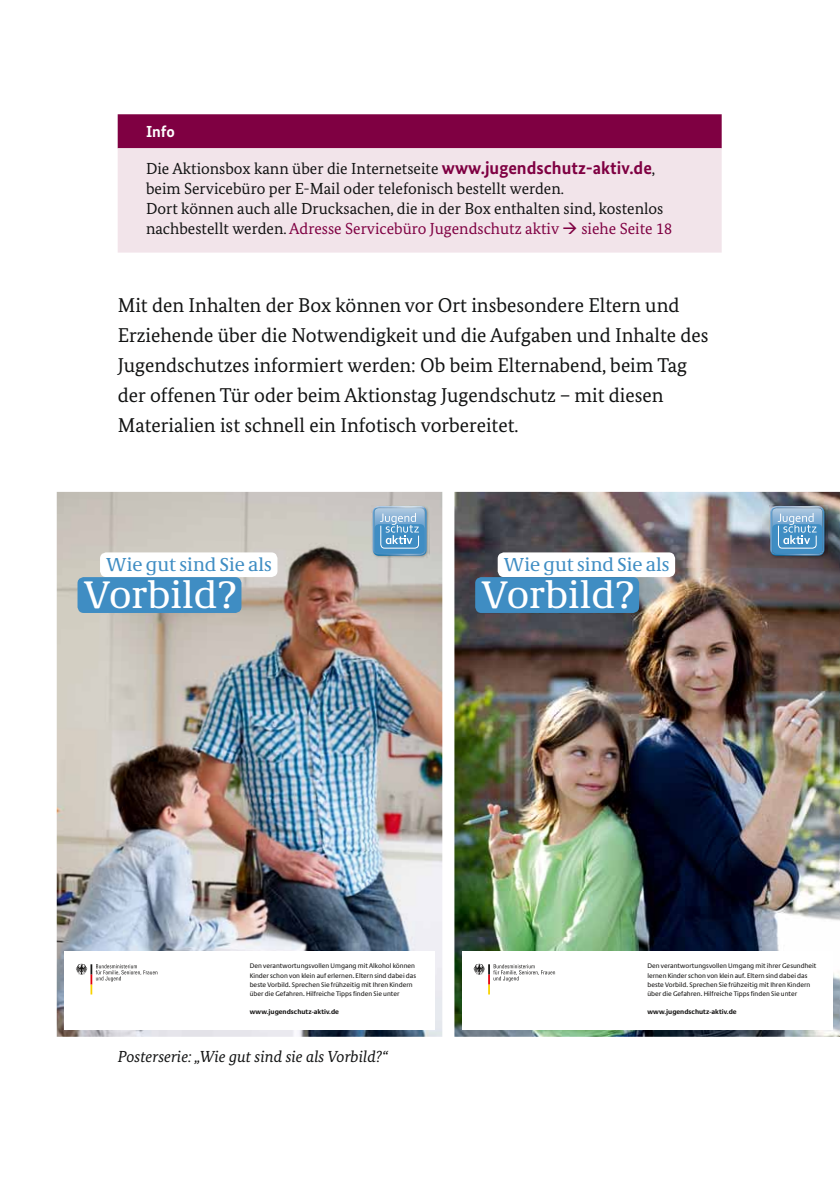
<style>
.page{position:relative;width:840px;height:1191px;background:#fff}
.page>*{position:absolute;margin:0;border:0;box-sizing:border-box;transform-origin:0 0}
.t1{font:39.8px "Neue Demos";color:#fff}
.t2{font:20px/30px "Bundes Serif";color:#111212}
.t3{font:19.4px "Neue Demos";color:#3f8dc3}
.t4{font:16px/20px "Bundes Serif";color:#111212}
.t5{font:italic 16px "Bundes Serif";color:#111212}
.t6{font:700 16px "Bundes Sans";color:#fff}
.t7{font:6.8px/9.2px "Neue Praxis";color:#181716}
.t8{font:700 6.8px "Neue Praxis";color:#181716}
.s1{font-family:"Bundes Sans";font-weight:700;font-size:18px;color:#7f0042}
.s2{color:#7f0042}
</style>
<div class="page">
<div style="left:118px;top:114px;width:603px;height:34px;background:#7f0042"></div>
<div style="left:118px;top:148px;width:603px;height:105px;background:#f2e4ea"></div>
<img style="left:57px;top:492px;width:385px;height:544px">
<div style="left:64px;top:950px;width:370px;height:79px;background:#fff"></div>
<img style="left:371px;top:505px;width:58px;height:54px">
<img style="left:374px;top:506px;width:50px;height:2px">
<img style="left:372px;top:508px;width:54px;height:48px">
<div style="left:374px;top:524px;width:50px;height:29px;background:#3f8dc3;border-radius:5px"></div>
<svg style="left:380px;top:513px;width:39px;height:36px"></svg>
<svg style="left:76px;top:963px;width:81px;height:31px"></svg>
<div style="left:100px;top:552px;width:177px;height:25px;background:#fff;border-radius:6px"></div>
<div style="left:77px;top:577px;width:164px;height:36px;background:#3f8dc3;border-radius:6px"></div>
<img style="left:454px;top:492px;width:385px;height:544px">
<div style="left:461px;top:950px;width:371px;height:79px;background:#fff"></div>
<img style="left:768px;top:505px;width:59px;height:54px">
<img style="left:771px;top:506px;width:51px;height:2px">
<img style="left:769px;top:508px;width:54px;height:48px">
<div style="left:771px;top:524px;width:51px;height:29px;background:#3f8dc3;border-radius:5px"></div>
<svg style="left:777px;top:513px;width:39px;height:36px"></svg>
<svg style="left:473px;top:963px;width:81px;height:31px"></svg>
<div style="left:497px;top:552px;width:177px;height:25px;background:#fff;border-radius:6px"></div>
<div style="left:475px;top:577px;width:163px;height:36px;background:#3f8dc3;border-radius:6px"></div>
<p class="t6" style="left:146px;top:121px;width:30px">Info</p>
<p class="t4" style="left:146px;top:158px;width:527px">Die Aktionsbox kann über die Internetseite <span class="s1">www.jugendschutz-aktiv.de</span>, beim Servicebüro per E-Mail oder telefonisch bestellt werden.<br>Dort können auch alle Drucksachen, die in der Box enthalten sind, kostenlos nachbestellt werden. <span class="s2">Adresse Servicebüro Jugendschutz aktiv</span> <span class="s2">→ siehe Seite 18</span></p>
<p class="t2" style="left:118px;top:290px;width:592px">Mit den Inhalten der Box können vor Ort insbesondere Eltern und Erziehende über die Notwendigkeit und die Aufgaben und Inhalte des Jugendschutzes informiert werden: Ob beim Elternabend, beim Tag der offenen Tür oder beim Aktionstag Jugendschutz – mit diesen Mate rialien ist schnell ein Infotisch vorbereitet.</p>
<h3 class="t3" style="left:106px;top:553px;width:167px">Wie gut sind Sie als</h3>
<h1 class="t1" style="left:83px;top:571px;width:154px">Vorbild?</h1>
<h3 class="t3" style="left:503px;top:553px;width:167px">Wie gut sind Sie als</h3>
<h1 class="t1" style="left:481px;top:571px;width:154px">Vorbild?</h1>
<p class="t7" style="left:249px;top:961px;width:168px">Den verantwortungsvollen Umgang mit Alkohol können Kinder schon von klein auf erlernen. Eltern sind dabei das beste Vorbild. Sprechen Sie frühzeitig mit Ihren Kindern über die Gefahren. Hilfreiche Tipps finden Sie unter</p>
<p class="t8" style="left:249px;top:1007px;width:91px">www.jugendschutz-aktiv.de</p>
<h3 class="t5" style="left:118px;top:1047px;width:271px">Posterserie: „Wie gut sind sie als Vorbild?“</h3>
<p class="t7" style="left:647px;top:961px;width:170px">Den verantwortungsvollen Umgang mit ihrer Gesundheit lernen Kinder schon von klein auf. Eltern sind dabei das beste Vorbild. Sprechen Sie frühzeitig mit Ihren Kindern über die Gefahren. Hilfreiche Tipps finden Sie unter</p>
<p class="t8" style="left:647px;top:1007px;width:91px">www.jugendschutz-aktiv.de</p>
</div>
